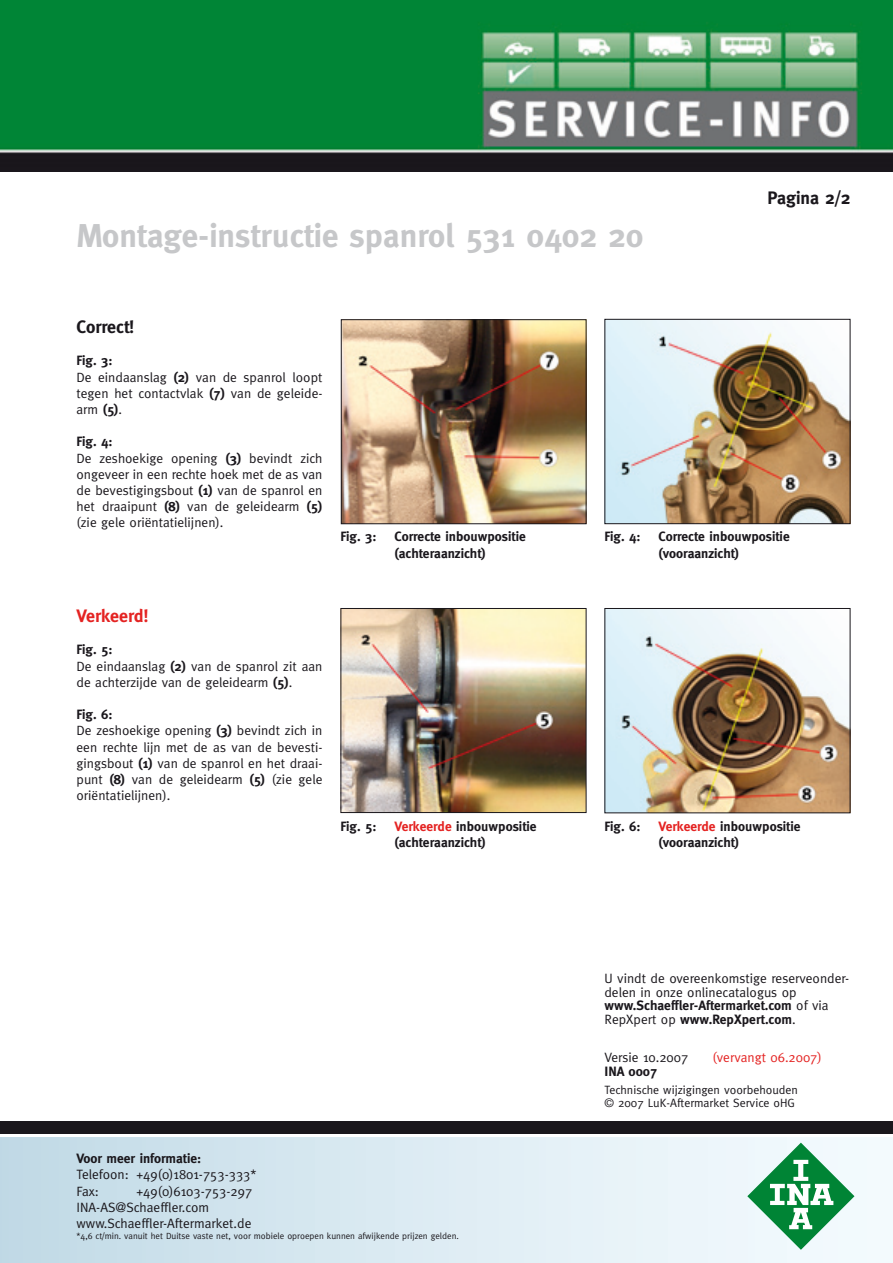
<style>
.page{position:relative;width:893px;height:1263px;background:#fff}
.page>*{position:absolute;margin:0;border:0;box-sizing:border-box;transform-origin:0 0}
.t1{font:700 33px "Meta";color:#c6c7c9}
.t2{font:700 18px "Meta";color:#1a171c}
.t3{font:700 18px "Meta";color:#e42322}
.t4{font:13.5px/16.2px "Meta";color:#1a171c}
.t5{font:700 13.5px/16.2px "Meta";color:#1a171c}
.t6{font:13.5px "Meta";color:#e42322}
.t7{font:12px/13.5px "Meta";color:#1a171c}
.t8{font:9px "Meta";color:#1a171c}
.s1{font-weight:700}
.s2{color:#e42322}
</style>
<div class="page">
<img style="left:0;top:0;width:893px;height:172px">
<img style="left:343px;top:321px;width:241px;height:201px">
<div style="left:341px;top:319px;width:245px;height:205px;border:1px solid #1a171c"></div>
<img style="left:606px;top:321px;width:242px;height:201px">
<div style="left:604px;top:319px;width:246px;height:205px;border:1px solid #1a171c"></div>
<img style="left:342px;top:610px;width:242px;height:201px">
<div style="left:340px;top:608px;width:246px;height:205px;border:1px solid #1a171c"></div>
<img style="left:606px;top:610px;width:242px;height:201px">
<div style="left:604px;top:608px;width:246px;height:205px;border:1px solid #1a171c"></div>
<div style="left:0;top:1137px;width:893px;height:126px;background:linear-gradient(to right,#c2dae6,#f7fdff)"></div>
<div style="left:0;top:1121px;width:893px;height:13px;background:#1a171c"></div>
<svg style="left:746px;top:1141px;width:109px;height:110px"></svg>
<h1 class="t1" style="left:77px;top:216px;width:568px">Montage-instructie spanrol 531 0402 20</h1>
<h2 class="t2" style="left:768px;top:188px;width:84px">Pagina 2/2</h2>
<h2 class="t2" style="left:77px;top:316px;width:59px">Correct!</h2>
<p class="t4" style="left:77px;top:352px;width:247px"><span class="s1">Fig. 3:<br></span>De eindaanslag <span class="s1">(2)</span> van de spanrol loopt tegen het contactvlak <span class="s1">(7)</span> van de geleide&shy;arm <span class="s1">(5)</span>.</p>
<p class="t4" style="left:77px;top:433px;width:247px"><span class="s1">Fig. 4:<br></span>De zeshoekige opening <span class="s1">(3)</span> bevindt zich ongeveer in een rechte hoek met de as van de bevestigingsbout <span class="s1">(1)</span> van de spanrol en het draaipunt <span class="s1">(8)</span> van de geleidearm <span class="s1">(5) </span>(zie gele oriëntatielijnen).</p>
<p class="t5" style="left:340px;top:529px;width:37px">Fig. 3:</p>
<p class="t5" style="left:394px;top:529px;width:133px">Correcte inbouwpositie (achteraanzicht)</p>
<p class="t5" style="left:604px;top:529px;width:37px">Fig. 4:</p>
<p class="t5" style="left:658px;top:529px;width:133px">Correcte inbouwpositie (vooraanzicht)</p>
<h2 class="t3" style="left:77px;top:605px;width:73px">Verkeerd!</h2>
<p class="t4" style="left:77px;top:641px;width:247px"><span class="s1">Fig. 5:<br></span>De eindaanslag <span class="s1">(2)</span> van de spanrol zit aan de achterzijde van de geleidearm <span class="s1">(5)</span>.</p>
<p class="t4" style="left:77px;top:706px;width:247px"><span class="s1">Fig. 6:<br></span>De zeshoekige opening <span class="s1">(3)</span> bevindt zich in een rechte lijn met de as van de bevesti&shy;gingsbout <span class="s1">(1)</span> van de spanrol en het draai&shy;punt <span class="s1">(8)</span> van de geleidearm <span class="s1">(5)</span> (zie gele oriëntatielijnen).</p>
<p class="t5" style="left:340px;top:818px;width:37px">Fig. 5:</p>
<p class="t5" style="left:394px;top:818px;width:144px"><span class="s2">Verkeerde</span> inbouwpositie (achteraanzicht)</p>
<p class="t5" style="left:604px;top:818px;width:37px">Fig. 6:</p>
<p class="t5" style="left:658px;top:818px;width:144px"><span class="s2">Verkeerde</span> inbouwpositie (vooraanzicht)</p>
<p class="t4" style="left:604px;top:971px;width:246px;line-height:13.5px">U vindt de overeenkomstige reserveonder&shy;delen in onze onlinecatalogus op <span class="s1">www.Schaeffler-Aftermarket.com</span> of via RepXpert op <span class="s1">www.RepXpert.com</span>.</p>
<p class="t4" style="left:604px;top:1049px;width:85px">Versie 10.2007</p>
<p class="t6" style="left:712px;top:1050px;width:111px">(vervangt 06.2007)</p>
<p class="t5" style="left:604px;top:1063px;width:54px">INA 0007</p>
<p class="t7" style="left:604px;top:1083px;width:195px">Technische wijzigingen voorbehouden © 2007 LuK-Aftermarket Service oHG</p>
<p class="t5" style="left:77px;top:1150px;width:126px">Voor meer informatie:</p>
<p class="t4" style="left:77px;top:1166px;width:181px">Telefoon: +49(0)1801-753-333*<br>Fax:</p>
<p class="t4" style="left:77px;top:1182px;width:177px;text-indent:60px">+49(0)6103-753-297<br>INA-AS@Schaeffler.com www.Schaeffler-Aftermarket.de</p>
<p class="t8" style="left:77px;top:1230px;width:384px">*4,6 ct/min. vanuit het Duitse vaste net, voor mobiele oproepen kunnen afwijkende prijzen gelden.</p>
</div>
